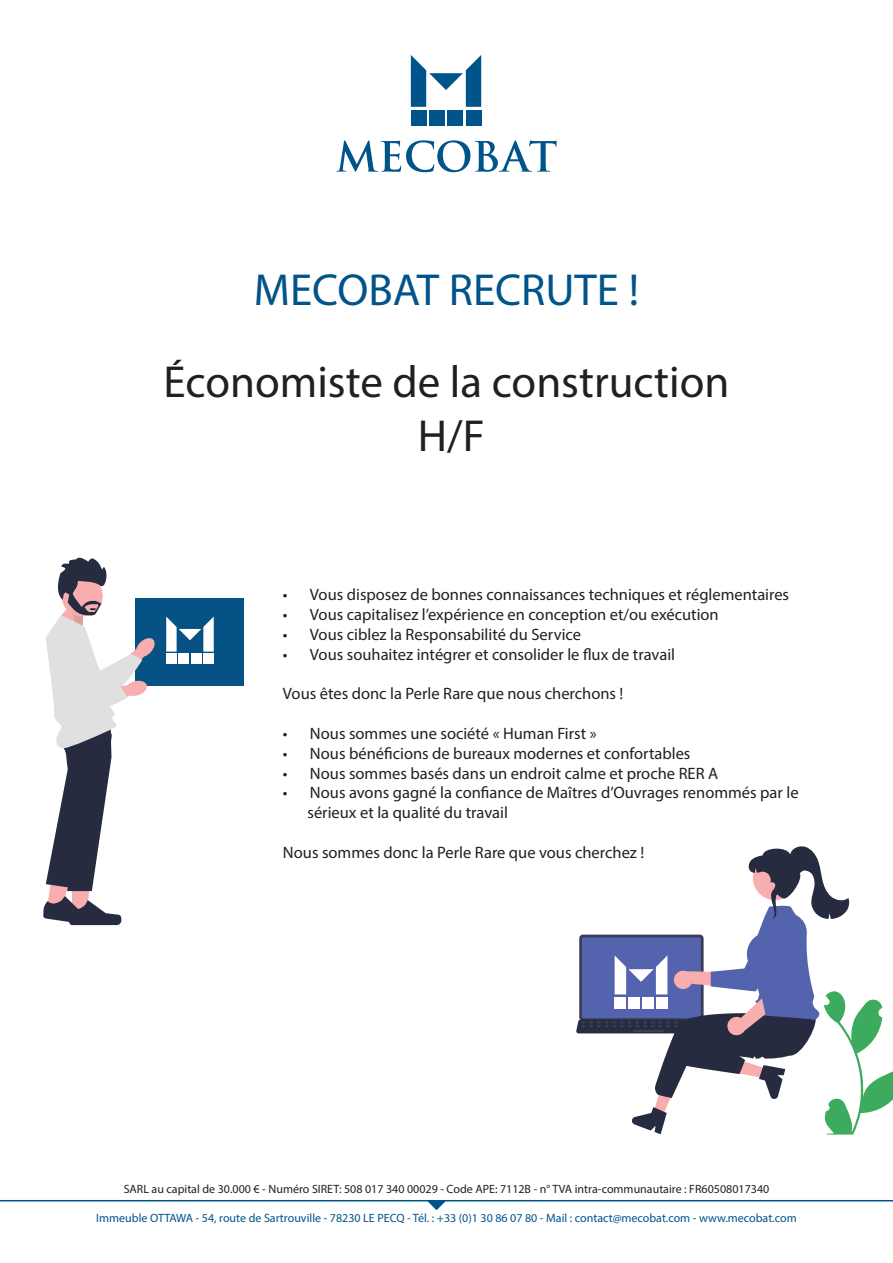
<style>
.page{position:relative;width:893px;height:1263px;background:#fff}
.page>*{position:absolute;margin:0;border:0;box-sizing:border-box;transform-origin:0 0}
.t1{font:45px "Myriad Pro";color:#231f20}
.t2{font:45px "Myriad Pro";color:#01548a}
.t3{font:16.5px "Myriad Pro";color:#231f20}
.t4{font:12px "Myriad Pro";color:#01548a}
.t5{font:12px "Myriad Pro";color:#231f20}
</style>
<div class="page">
<svg style="left:576px;top:846px;width:317px;height:288px"></svg>
<div style="left:136px;top:598px;width:108px;height:88px;background:#075284"></div>
<svg style="left:43px;top:557px;width:112px;height:368px"></svg>
<div style="left:166px;top:654px;width:11px;height:10px;background:#fff"></div>
<div style="left:203px;top:654px;width:11px;height:10px;background:#fff"></div>
<div style="left:191px;top:654px;width:10px;height:10px;background:#fff"></div>
<div style="left:179px;top:654px;width:10px;height:10px;background:#fff"></div>
<svg style="left:166px;top:617px;width:48px;height:35px"></svg>
<div style="left:411px;top:110px;width:15px;height:15px;background:#01548a"></div>
<div style="left:466px;top:110px;width:15px;height:15px;background:#01548a"></div>
<div style="left:447px;top:110px;width:16px;height:15px;background:#01548a"></div>
<div style="left:429px;top:110px;width:16px;height:15px;background:#01548a"></div>
<svg style="left:411px;top:55px;width:70px;height:52px"></svg>
<svg style="left:336px;top:140px;width:221px;height:32px"></svg>
<hr style="left:0;top:1200px;width:893px;height:1px;background:#01548a">
<svg style="left:427px;top:1201px;width:19px;height:9px"></svg>
<p class="t2" style="left:254px;top:262px;width:387px">MECOBAT RECRUTE !</p>
<p class="t1" style="left:164px;top:354px;width:567px">Économiste de la construction</p>
<p class="t1" style="left:418px;top:408px;width:68px">H/F</p>
<p class="t3" style="left:283px;top:585px;width:508px">• Vous disposez de bonnes connaissances techniques et réglementaires</p>
<p class="t3" style="left:283px;top:604px;width:437px">• Vous capitalisez l’expérience en conception et/ou exécution</p>
<p class="t3" style="left:283px;top:624px;width:300px">• Vous ciblez la Responsabilité du Service</p>
<p class="t3" style="left:283px;top:644px;width:394px">• Vous souhaitez intégrer et consolider le flux de travail</p>
<p class="t3" style="left:283px;top:684px;width:342px">Vous êtes donc la Perle Rare que nous cherchons !</p>
<p class="t3" style="left:283px;top:723px;width:315px">• Nous sommes une société « Human First »</p>
<p class="t3" style="left:283px;top:743px;width:409px">• Nous bénéficions de bureaux modernes et confortables</p>
<p class="t3" style="left:283px;top:763px;width:437px">• Nous sommes basés dans un endroit calme et proche RER A</p>
<p class="t3" style="left:283px;top:783px;width:517px">• Nous avons gagné la confiance de Maîtres d’Ouvrages renommés par le</p>
<p class="t3" style="left:307px;top:802px;width:202px">sérieux et la qualité du travail</p>
<p class="t3" style="left:283px;top:842px;width:363px">Nous sommes donc la Perle Rare que vous cherchez !</p>
<p class="t5" style="left:124px;top:1182px;width:647px">SARL au capital de 30.000 € - Numéro SIRET: 508 017 340 00029 - Code APE: 7112B - n° TVA intra-communautaire : FR60508017340</p>
<p class="t4" style="left:96px;top:1211px;width:702px">Immeuble OTTAWA - 54, route de Sartrouville - 78230 LE PECQ - Tél. : +33 (0)1 30 86 07 80 - Mail : contact@mecobat.com - www.mecobat.com</p>
</div>
